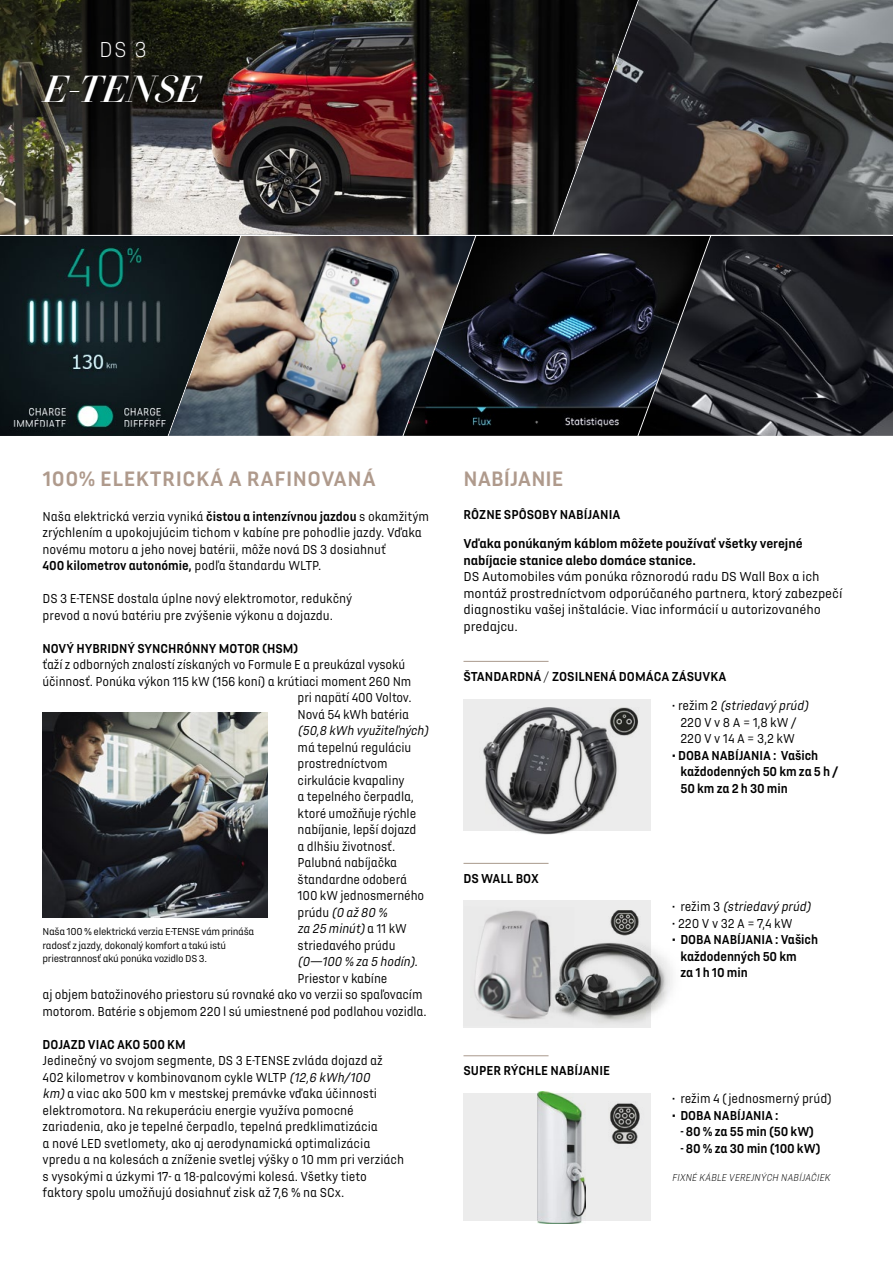
<style>
.page{position:relative;width:893px;height:1263px;background:#fff}
.page>*{position:absolute;margin:0;border:0;box-sizing:border-box;transform-origin:0 0}
.zakladny{font:italic 500 40.5px "DS Title";color:#fff}
.zakladny-2{font:300 22.5px "DS Automobiles";color:#fff}
.t1{font:700 21.75px "DS Automobiles";letter-spacing:.025em;color:#af9a8c}
.t2{font:700 21.75px "DS Automobiles";color:#af9a8c}
.t3{font:13.5px/16.5px "DS Automobiles";letter-spacing:-.005em;color:#000;scale:.95 1}
.t4{font:13.5px "DS Automobiles";letter-spacing:-.005em;color:#000;scale:.94 1}
.t5{font:700 13.5px/16.5px "DS Automobiles";letter-spacing:-.005em;color:#000;scale:.95 1}
.t6{font:13.5px/16.5px "DS Automobiles";letter-spacing:-.005em;color:#000}
.t7{font:700 13.5px "DS Automobiles";letter-spacing:-.005em;color:#000;scale:.96 1}
.t8{font:700 13.5px/16.5px "DS Automobiles";letter-spacing:-.005em;color:#000}
.t9{font:italic 13.5px "DS Automobiles";color:#000;scale:.94 1}
.t10{font:italic 13.5px "DS Automobiles";color:#000;scale:.95 1}
.t11{font:10.5px/13.5px "DS Automobiles";letter-spacing:-.03em;color:#000}
.t12{font:italic 300 10.5px "DS Automobiles";color:#000;scale:.95 1}
.s1{font-weight:700}
.s2{font-style:normal}
.s3{font-style:italic}
.s4{font-weight:300}
</style>
<div class="page">
<div style="left:463px;top:699px;width:188px;height:132px;background:#ececec"></div>
<div style="left:463px;top:900px;width:188px;height:128px;background:#ececec"></div>
<div style="left:463px;top:1093px;width:188px;height:127px;background:#ececec"></div>
<img style="left:0;top:236px;width:169px;height:200px">
<img style="left:475px;top:236px;width:163px;height:200px">
<img style="left:638px;top:236px;width:255px;height:200px">
<img style="left:169px;top:236px;width:306px;height:200px">
<img style="left:638px;top:0;width:255px;height:235px">
<img style="left:0;top:0;width:638px;height:235px">
<hr style="left:463px;top:661px;width:86px;height:1px;background:#a9998c">
<img style="left:483px;top:707px;width:134px;height:128px">
<img style="left:605px;top:707px;width:34px;height:33px">
<div style="left:512px;top:1085px;width:96px;height:146px;background:linear-gradient(to right,#f3f5f2,#f8f8f8)"></div>
<img style="left:537px;top:1092px;width:1px;height:132px">
<img style="left:538px;top:1092px;width:47px;height:132px">
<hr style="left:463px;top:1055px;width:86px;height:1px;background:#a9998c">
<img style="left:574px;top:943px;width:99px;height:80px">
<img style="left:610px;top:910px;width:29px;height:26px">
<img style="left:474px;top:910px;width:100px;height:110px">
<img style="left:475px;top:911px;width:76px;height:107px">
<hr style="left:463px;top:863px;width:85px;height:1px;background:#a9998c">
<img style="left:43px;top:712px;width:225px;height:205px">
<img style="left:598px;top:1097px;width:42px;height:51px">
<img style="left:0;top:0;width:255px;height:170px">
<p class="zakladny-2" style="left:99px;top:37px;width:49px">DS 3</p>
<p class="zakladny" style="left:43px;top:68px;width:159px">E-TENSE</p>
<p class="t1" style="left:43px;top:465px;width:335px">100% ELEKTRICKÁ A RAFINOVANÁ</p>
<p class="t3" style="left:43px;top:508px;width:408px">Naša elektrická verzia vyniká <span class="s1">čistou a intenzívnou jazdou</span> s okamžitým zrýchlením a upokojujúcim tichom v kabíne pre pohodlie jazdy. Vďaka novému motoru a jeho novej batérii, môže nová DS 3 dosiahnuť<br><span class="s1">400 kilometrov autonómie,</span> podľa štandardu WLTP.</p>
<p class="t3" style="left:43px;top:590px;width:327px">DS 3 E-TENSE dostala úplne nový elektromotor, redukčný prevod a novú batériu pre zvýšenie výkonu a dojazdu.</p>
<p class="t5" style="left:43px;top:639px;width:271px">NOVÝ HYBRIDNÝ SYNCHRÓNNY MOTOR (HSM)</p>
<p class="t4" style="left:43px;top:656px;width:387px">ťaží z odborných znalostí získaných vo Formule E a preukázal vysokú</p>
<p class="t4" style="left:43px;top:673px;width:394px">účinnosť. Ponúka výkon 115 kW (156 koní) a krútiaci moment 260 Nm</p>
<p class="t4" style="left:298px;top:689px;width:123px">pri napätí 400 Voltov.</p>
<p class="t4" style="left:298px;top:706px;width:120px">Nová 54 kWh batéria</p>
<p class="t9" style="left:298px;top:722px;width:144px">(50,8 kWh využiteľných)</p>
<p class="t4" style="left:298px;top:739px;width:122px">má tepelnú reguláciu</p>
<p class="t4" style="left:298px;top:755px;width:97px">prostredníctvom</p>
<p class="t4" style="left:298px;top:772px;width:115px">cirkulácie kvapaliny</p>
<p class="t4" style="left:298px;top:788px;width:125px">a tepelného čerpadla,</p>
<p class="t4" style="left:298px;top:805px;width:128px">ktoré umožňuje rýchle</p>
<p class="t4" style="left:298px;top:821px;width:128px">nabíjanie, lepší dojazd</p>
<p class="t4" style="left:298px;top:838px;width:105px">a dlhšiu životnosť.</p>
<p class="t4" style="left:298px;top:854px;width:107px">Palubná nabíjačka</p>
<p class="t4" style="left:298px;top:871px;width:118px">štandardne odoberá</p>
<p class="t4" style="left:298px;top:887px;width:136px">100 kW jednosmerného</p>
<p class="t9" style="left:298px;top:904px;width:100px"><span class="s2">prúdu</span> (0 až 80 %</p>
<p class="t9" style="left:298px;top:920px;width:118px">za 25 minút)<span class="s2">a 1 1 kW</span></p>
<p class="t4" style="left:298px;top:937px;width:106px">striedavého prúdu</p>
<p class="t9" style="left:298px;top:953px;width:132px">(0—100 % za 5 hodín).</p>
<p class="t4" style="left:298px;top:970px;width:97px">Priestor v kabíne</p>
<p class="t4" style="left:43px;top:986px;width:406px">aj objem batožinového priestoru sú rovnaké ako vo verzii so spaľovacím</p>
<p class="t4" style="left:43px;top:1003px;width:410px">motorom. Batérie s objemom 220 l sú umiestnené pod podlahou vozidla.</p>
<p class="t5" style="left:43px;top:1035px;width:152px">DOJAZD VIAC AKO 500 KM</p>
<p class="t3" style="left:43px;top:1052px;width:382px">Jedinečný vo svojom segmente, DS 3 E-TENSE zvláda dojazd až 402 kilometrov v kombinovanom cykle WLTP <span class="s3">(12,6 kWh/100 km)</span>a viac ako 500 km v mestskej premávke vďaka účinnosti elektromotora. Na rekuperáciu energie využíva pomocné zariadenia, ako je tepelné čerpadlo, tepelná predklimatizácia<br>a nové LED svetlomety, ako aj aerodynamická optimalizácia vpredu a na kolesách a zníženie svetlej výšky o 10 mm pri verziách s vysokými a úzkymi 17- a 18-palcovými kolesá. Všetky tieto faktory spolu umožňujú dosiahnuť zisk až 7,6 % na SCx.</p>
<p class="t11" style="left:43px;top:925px;width:213px">Naša 100 % elektrická verzia E-TENSE vám prináša radosť z jazdy, dokonalý komfort a takú istú priestrannosť akú ponúka vozidlo DS 3.</p>
<p class="t2" style="left:463px;top:465px;width:101px">NABÍJANIE</p>
<p class="t7" style="left:463px;top:506px;width:165px">RÔZNE SPÔSOBY NABÍJANIA</p>
<p class="t8" style="left:463px;top:535px;width:341px">Vďaka ponúkaným káblom môžete používať všetky verejné nabíjacie stanice alebo domáce stanice.</p>
<p class="t6" style="left:463px;top:568px;width:380px">DS Automobiles vám ponúka rôznorodú radu DS Wall Box a ich montáž prostredníctvom odporúčaného partnera, ktorý zabezpečí diagnostiku vašej inštalácie. Viac informácií u autorizovaného predajcu.</p>
<p class="t7" style="left:463px;top:668px;width:275px">ŠTANDARDNÁ <span class="s4">/</span> ZOSILNENÁ DOMÁCA ZÁSUVKA</p>
<p class="t7" style="left:463px;top:869px;width:80px">DS WALL BOX</p>
<p class="t7" style="left:463px;top:1062px;width:154px">SUPER RÝCHLE NABÍJANIE</p>
<p class="t3" style="left:672px;top:697px;width:148px;text-align:center">• r e ž i m 2 <span class="s3">(striedavý prúd)<br></span>220 V v 8 A = 1,8 kW /<br>220 V v 14 A = 3,2 kW</p>
<p class="t5" style="left:680px;top:746px;width:168px;text-indent:-9px">• DOBA NABÍJANIA : Vašich každodenných 50 km za 5 h /<br>50 km za 2 h 30 min</p>
<p class="t10" style="left:672px;top:898px;width:151px"><span class="s2">• r e ž i m 3</span> (striedavý prúd)</p>
<p class="t3" style="left:672px;top:914px;width:129px">• 220 V v 32 A = 7,4 kW</p>
<p class="t5" style="left:680px;top:930px;width:147px;text-indent:-9px">• DOBA NABÍJANIA : Vašich každodenných 50 km<br>za 1 h 10 min</p>
<p class="t3" style="left:672px;top:1090px;width:170px">• režim 4 ( jednosmerný prúd)</p>
<p class="t5" style="left:672px;top:1106px;width:114px">• DOBA NABÍJANIA :</p>
<p class="t5" style="left:680px;top:1123px;width:142px">- 80 % za 55 min (50 kW)</p>
<p class="t5" style="left:680px;top:1139px;width:149px">- 80 % za 30 min (100 kW)</p>
<p class="t12" style="left:672px;top:1172px;width:171px">FIXNÉ KÁBLE VEREJNÝCH NABÍJAČIEK</p>
</div>
